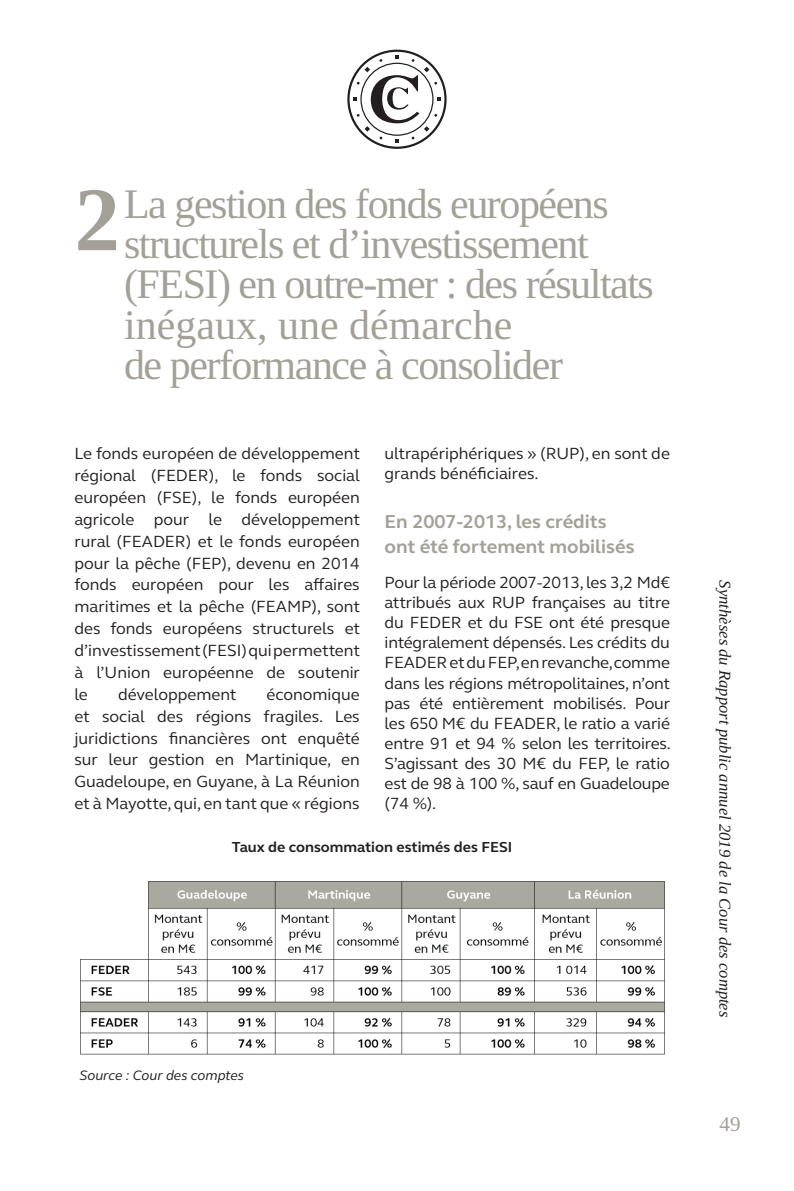
<style>
.page{position:relative;width:794px;height:1191px;background:#fff}
.page>*{position:absolute;margin:0;border:0;box-sizing:border-box;transform-origin:0 0}
.t1{font:700 91px "Liberation Serif";color:#a3a197}
.Chapitre{font:42px/40.2px "Liberation Serif";letter-spacing:-.035em;color:#a3a197}
.t2{font:21px "Liberation Serif";color:#a3a197}
.Titre{font:700 19.25px/24.5px "FS Elliot";color:#a3a197}
.Texte{font:16.62px/21.9px "FS Elliot";color:#231f20;text-align:justify}
.t3{font:italic 16.62px "Liberation Serif";color:#231f20}
.Titre_Image_Tableau{font:700 14.88px "FS Elliot";color:#231f20}
.Sources__2_colonnes{font:italic 14px "FS Elliot";color:#231f20}
</style>
<div class="page">
<svg style="left:347px;top:50px;width:99px;height:99px"></svg>
<img style="left:80px;top:881px;width:585px;height:174px">
<p class="t1" style="left:74px;top:158px;width:47px">2</p>
<p class="Chapitre" style="left:124px;top:183px;width:531px">La gestion des fonds européens structurels et d’investissement (FESI) en outre-mer : des résultats inégaux, une démarche<br>de performance à consolider</p>
<p class="Texte" style="left:384px;top:443px;width:287px;line-height:19.9px">ultrapériphériques » (RUP), en sont de grands bénéficiaires.</p>
<p class="Titre" style="left:384px;top:509px;width:251px">En 2007-2013, les crédits ont été fortement mobilisés</p>
<p class="Texte" style="left:384px;top:572px;width:288px;line-height:20.1px">Pour la période 2007-2013, les 3,2 Md€ attribués aux RUP françaises au titre du FEDER et du FSE ont été presque intégralement dépensés. Les crédits du FEADER et du FEP, en revanche, comme dans les régions métropolitaines, n’ont pas été entièrement mobilisés. Pour les 650 M€ du FEADER, le ratio a varié entre 91 et 94 % selon les territoires.<br>S’agissant des 30 M€ du FEP, le ratio est de 98 à 100 %, sauf en Guadeloupe (74 %).</p>
<p class="Titre_Image_Tableau" style="left:232px;top:837px;width:282px">Taux de consommation estimés des FESI</p>
<p class="Texte" style="left:74px;top:442px;width:287px">Le fonds européen de développement régional (FEDER), le fonds social européen (FSE), le fonds européen agricole pour le développement rural (FEADER) et le fonds européen pour la pêche (FEP), devenu en 2014 fonds européen pour les affaires maritimes et la pêche (FEAMP), sont des fonds européens structurels et d’investissement (FESI) qui permettent à l’Union européenne de soutenir le</p>
<p class="Texte" style="left:74px;top:683px;width:287px;text-indent:192px">économique et social des régions fragiles. Les juridictions financières ont enquêté sur leur gestion en Martinique, en Guadeloupe, en Guyane, à La Réunion et à Mayotte, qui, en tant que « régions</p>
<p class="Texte" style="left:118px;top:683px;width:120px">développement</p>
<p class="Sources__2_colonnes" style="left:79px;top:1066px;width:166px">Source : Cour des comptes</p>
<p class="t3" style="left:736px;top:580px;width:438px;rotate:90deg">Synthèses du Rapport public annuel 2019 de la Cour des comptes</p>
<p class="t2" style="left:719px;top:1110px;width:22px">49</p>
</div>
